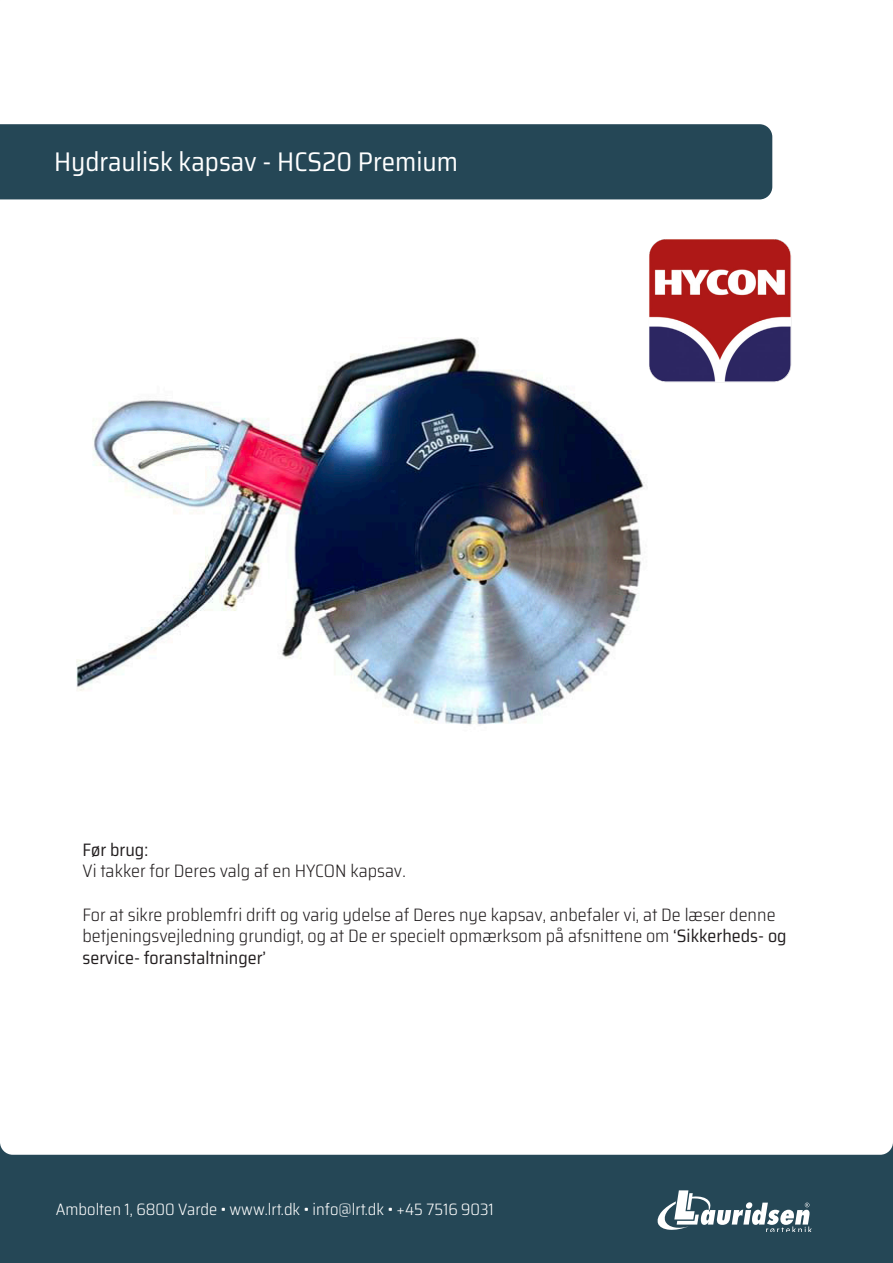
<style>
.page{position:relative;width:893px;height:1263px;background:#254756}
.page>*{position:absolute;margin:0;border:0;box-sizing:border-box;transform-origin:0 0}
.t1{font:semi-condensed 27px "Saira";color:#fff}
.t2{font:300 semi-condensed 18px/21.6px "Saira";color:#231f20}
.t3{font:semi-condensed 18px "Saira";color:#231f20}
.t4{font:300 semi-condensed 16.5px "Saira";color:#fff}
.s1{font-weight:400}
</style>
<div class="page">
<div style="left:0;top:0;width:893px;height:1155px;background:#fff"></div>
<svg style="left:658px;top:1190px;width:154px;height:42px"></svg>
<img style="left:29px;top:289px;width:687px;height:482px">
<svg style="left:0;top:124px;width:772px;height:75px"></svg>
<img style="left:609px;top:237px;width:221px;height:147px">
<p class="t1" style="left:54px;top:142px;width:406px">Hydraulisk kapsav - HCS20 Premium</p>
<p class="t3" style="left:82px;top:836px;width:67px">Før brug:</p>
<p class="t2" style="left:82px;top:860px;width:325px">Vi takker for Deres valg af en HYCON kapsav.</p>
<p class="t2" style="left:82px;top:903px;width:706px">For at sikre problemfri drift og varig ydelse af Deres nye kapsav, anbefaler vi, at De læser denne betjeningsvejledning grundigt, og at De er specielt opmærksom på afsnittene om <span class="s1">‘Sikkerheds- og service- foranstaltninger’</span></p>
<p class="t4" style="left:56px;top:1197px;width:439px">Ambolten 1, 6800 Varde • www.lrt.dk • info@lrt.dk • +45 7516 9031</p>
</div>
